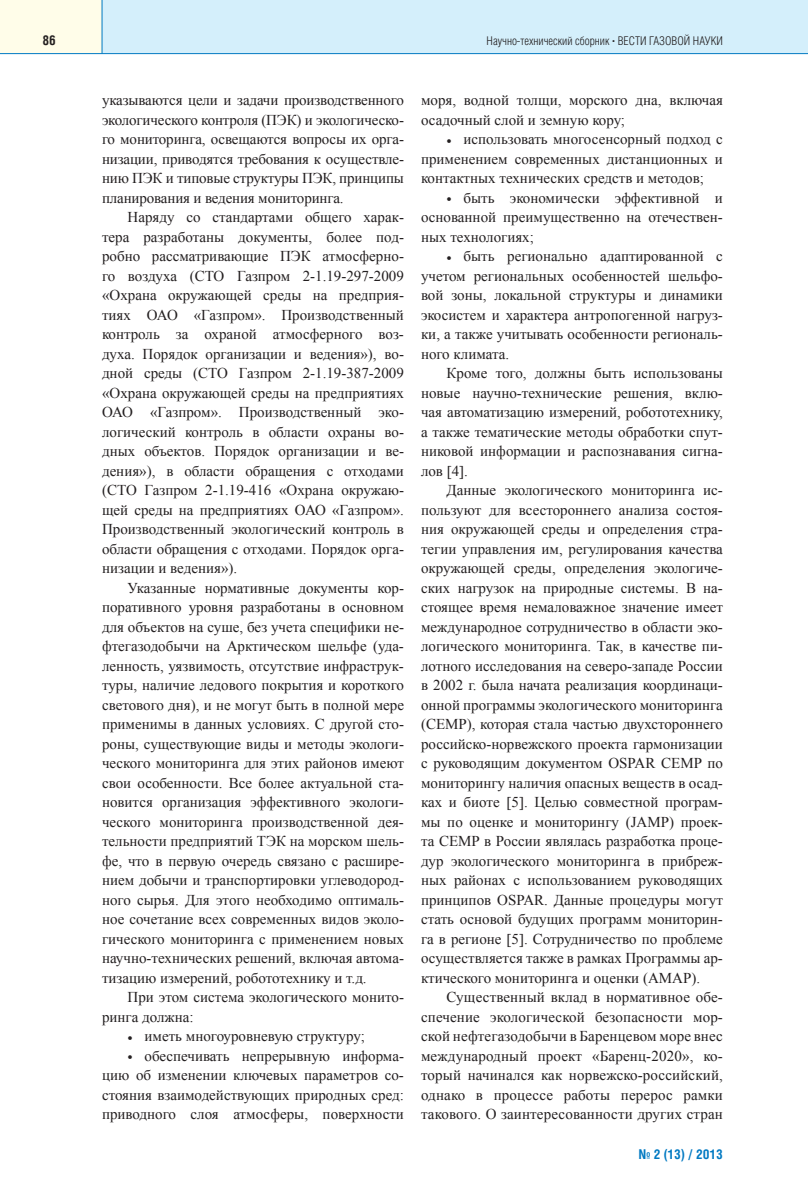
<style>
.page{position:relative;width:808px;height:1195px;background:#fff}
.page>*{position:absolute;margin:0;border:0;box-sizing:border-box;transform-origin:0 0}
.t1{font:15px/19.5px "Times New Roman";color:#231f20;text-align:justify}
.t2{font:700 13.5px "Helios Cond";color:#0079c2}
.t3{font:700 13.5px "Helios Cond";color:#231f20}
.t4{font:300 12px "Helios Cond";color:#231f20}
.s1{font-family:"Times New Roman";font-weight:700}
</style>
<div class="page">
<div style="left:102px;top:0;width:706px;height:53px;background:#d4effb"></div>
<div style="left:0;top:0;width:102px;height:53px;background:#fffde9"></div>
<hr style="left:0;top:53px;width:808px;height:1px;background:#0079c2">
<hr style="left:102px;top:0;width:1px;height:54px;background:#0079c2">
<p class="t3" style="left:42px;top:35px;width:15px">86</p>
<p class="t4" style="left:487px;top:36px;width:238px">Научно-технический сборник <span class="s1">·</span> ВЕСТИ ГАЗОВОЙ НАУКИ</p>
<p class="t1" style="left:102px;top:90px;width:303px">указываются цели и задачи производственного экологического контроля (ПЭК) и экологическо&shy;го мониторинга, освещаются вопросы их орга&shy;низации, приводятся требования к осуществле&shy;нию ПЭК и типовые структуры ПЭК, принципы планирования и ведения мониторинга.</p>
<p class="t1" style="left:102px;top:207px;width:303px;text-indent:26px">Наряду со стандартами общего харак&shy;тера разработаны документы, более под&shy;робно рассматривающие ПЭК атмосферно&shy;го воздуха (СТО Газпром 2-1.19-297-2009 «Охрана окружающей среды на предприя&shy;тиях ОАО «Газпром». Производственный контроль за охраной атмосферного воз&shy;духа. Порядок организации и ведения»), во&shy;дной среды (СТО Газпром 2-1.19-387-2009 «Охрана окружающей среды на предприятиях ОАО «Газпром». Производственный эко&shy;логический контроль в области охраны во&shy;дных объектов. Порядок организации и ве&shy;дения»), в области обращения с отходами (СТО Газпром 2-1.19-416 «Охрана окружаю&shy;щей среды на предприятиях ОАО «Газпром».<br>Производственный экологический контроль в области обращения с отходами. Порядок орга&shy;низации и ведения»).</p>
<p class="t1" style="left:102px;top:578px;width:303px;text-indent:26px">Указанные нормативные документы кор&shy;поративного уровня разработаны в основном для объектов на суше, без учета специфики не&shy;фтегазодобычи на Арктическом шельфе (уда&shy;ленность, уязвимость, отсутствие инфраструк&shy;туры, наличие ледового покрытия и короткого светового дня), и не могут быть в полной мере применимы в данных условиях. С другой сто&shy;роны, существующие виды и методы экологи&shy;ческого мониторинга для этих районов имеют свои особенности. Все более актуальной ста&shy;новится организация эффективного экологи&shy;ческого мониторинга производственной дея&shy;тельности предприятий ТЭК на морском шель&shy;фе, что в первую очередь связано с расшире&shy;нием добычи и транспортировки углеводород&shy;ного сырья. Для этого необходимо оптималь&shy;ное сочетание всех современных видов эколо&shy;гического мониторинга с применением новых научно-технических решений, включая автома&shy;тизацию измерений, робототехнику и т.д.</p>
<p class="t1" style="left:102px;top:987px;width:303px;text-indent:26px">При этом система экологического монито&shy;ринга должна:</p>
<p class="t1" style="left:128px;top:1026px;width:239px">• иметь многоуровневую структуру;</p>
<p class="t1" style="left:102px;top:1046px;width:303px;text-indent:26px">• обеспечивать непрерывную информа&shy;цию об изменении ключевых параметров со&shy;стояния взаимодействующих природных сред: приводного слоя атмосферы, поверхности</p>
<p class="t1" style="left:421px;top:90px;width:303px">моря, водной толщи, морского дна, включая осадочный слой и земную кору;</p>
<p class="t1" style="left:421px;top:129px;width:303px;text-indent:26px">• использовать многосенсорный подход с применением современных дистанционных и контактных технических средств и методов;</p>
<p class="t1" style="left:421px;top:188px;width:303px;text-indent:26px">• быть экономически эффективной и основанной преимущественно на отечествен&shy;ных технологиях;</p>
<p class="t1" style="left:421px;top:246px;width:303px;text-indent:26px">• быть регионально адаптированной с учетом региональных особенностей шельфо&shy;вой зоны, локальной структуры и динамики экосистем и характера антропогенной нагруз&shy;ки, а также учитывать особенности региональ&shy;ного климата.</p>
<p class="t1" style="left:421px;top:363px;width:303px;text-indent:26px">Кроме того, должны быть использованы новые научно-технические решения, вклю&shy;чая автоматизацию измерений, робототехнику, а также тематические методы обработки спут&shy;никовой информации и распознавания сигна&shy;лов 4 .</p>
<p class="t1" style="left:421px;top:480px;width:303px;text-indent:26px">Данные экологического мониторинга ис&shy;пользуют для всестороннего анализа состоя&shy;ния окружающей среды и определения стра&shy;тегии управления им, регулирования качества окружающей среды, определения экологиче&shy;ских нагрузок на природные системы. В на&shy;стоящее время немаловажное значение имеет международное сотрудничество в области эко&shy;логического мониторинга. Так, в качестве пи&shy;лотного исследования на северо-западе России в 2002 г. была начата реализация координаци&shy;онной программы экологического мониторинга (CEMP), которая стала частью двухстороннего российско-норвежского проекта гармонизации с руководящим документом OSPAR CEMP по мониторингу наличия опасных веществ в осад&shy;ках и биоте 5 . Целью совместной програм&shy;мы по оценке и мониторингу (JAMP) проек&shy;та CEMP в России являлась разработка проце&shy;дур экологического мониторинга в прибреж&shy;ных районах с использованием руководящих принципов OSPAR. Данные процедуры могут стать основой будущих программ мониторин&shy;га в регионе 5 . Сотрудничество по проблеме осуществляется также в рамках Программы ар&shy;ктического мониторинга и оценки (AMAP).</p>
<p class="t1" style="left:421px;top:987px;width:303px;text-indent:26px">Существенный вклад в нормативное обе&shy;спечение экологической безопасности мор&shy;ской нефтегазодобычи в Баренцевом море внес международный проект «Баренц-2020», ко&shy;торый начинался как норвежско-российский, однако в процессе работы перерос рамки такового. О заинтересованности других стран</p>
<p class="t2" style="left:639px;top:1149px;width:85px">№ 2 (13) / 2013</p>
</div>
